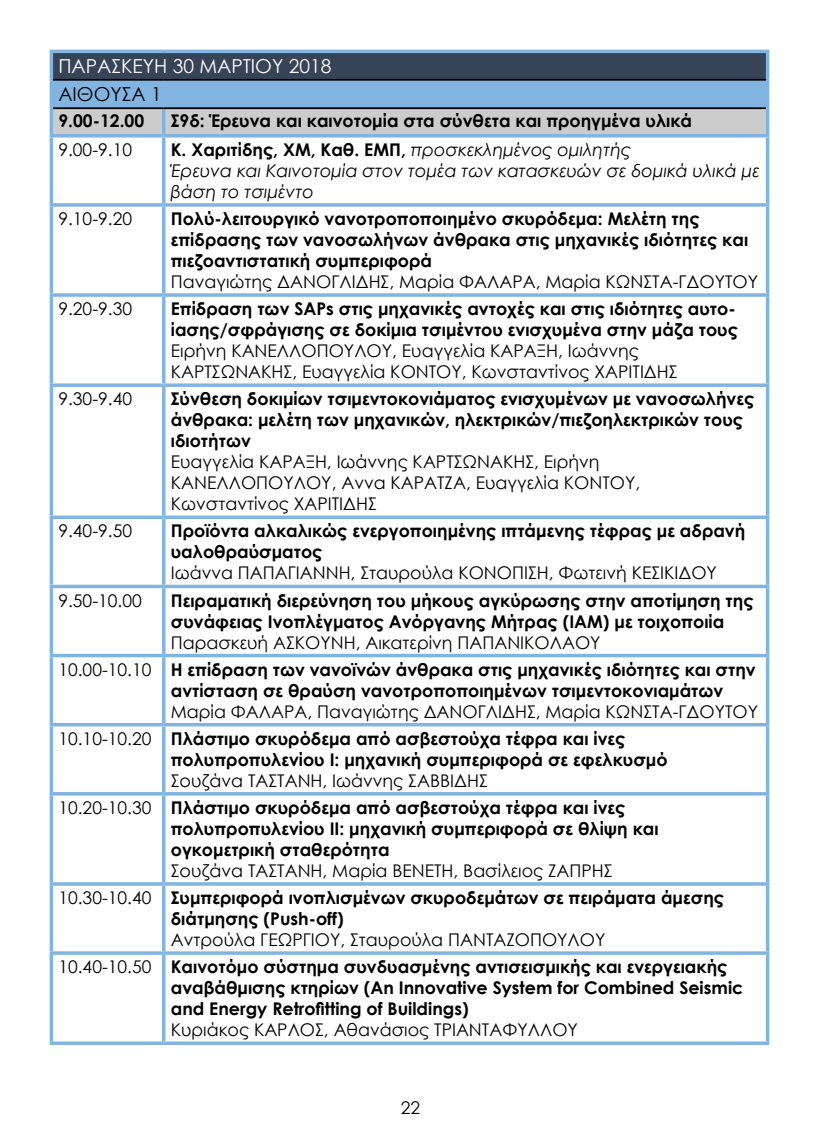
<style>
.page{position:relative;width:819px;height:1141px;background:#fff}
.page>*{position:absolute;margin:0;border:0;box-sizing:border-box;transform-origin:0 0}
.t1{font:19.25px "Century Gothic";color:#fff}
.t2{font:19.25px "Century Gothic";color:#000}
.t3{font:700 17.5px/21px "Century Gothic";color:#000}
.t4{font:17.5px/21px "Century Gothic";color:#000}
.t5{font:italic 17.5px/21px "Century Gothic";color:#000}
.s1{font-weight:700;font-style:normal}
.s2{font-weight:400}
.s3{font-weight:700}
</style>
<div class="page">
<div style="left:51px;top:51px;width:716px;height:29px;background:#374457"></div>
<div style="left:51px;top:80px;width:716px;height:28px;background:#82b4e1"></div>
<div style="left:53px;top:109px;width:712px;height:25px;background:#ccc"></div>
<hr style="left:50px;top:50px;width:114px;height:3px;background:#82b4e1">
<hr style="left:50px;top:53px;width:3px;height:27px;background:#82b4e1">
<hr style="left:164px;top:50px;width:605px;height:3px;background:#82b4e1">
<svg style="left:765px;top:53px;width:4px;height:27px"></svg>
<hr style="left:50px;top:80px;width:3px;height:28px;background:#82b4e1">
<hr style="left:765px;top:80px;width:4px;height:28px;background:#82b4e1">
<hr style="left:50px;top:108px;width:3px;height:26px;background:#82b4e1">
<hr style="left:162px;top:109px;width:3px;height:25px;background:#82b4e1">
<svg style="left:765px;top:108px;width:4px;height:26px"></svg>
<svg style="left:50px;top:134px;width:114px;height:4px"></svg>
<hr style="left:50px;top:138px;width:3px;height:65px;background:#82b4e1">
<svg style="left:164px;top:134px;width:605px;height:4px;background:#90bce3"></svg>
<hr style="left:162px;top:138px;width:3px;height:65px;background:#82b4e1">
<svg style="left:765px;top:138px;width:4px;height:65px"></svg>
<svg style="left:50px;top:203px;width:114px;height:4px"></svg>
<hr style="left:50px;top:207px;width:3px;height:86px;background:#82b4e1">
<svg style="left:164px;top:203px;width:605px;height:4px;background:#91bce4"></svg>
<hr style="left:162px;top:207px;width:3px;height:86px;background:#82b4e1">
<svg style="left:765px;top:207px;width:4px;height:86px"></svg>
<svg style="left:50px;top:293px;width:114px;height:4px"></svg>
<hr style="left:50px;top:297px;width:3px;height:86px;background:#82b4e1">
<svg style="left:164px;top:293px;width:605px;height:4px;background:#91bce4"></svg>
<hr style="left:162px;top:297px;width:3px;height:86px;background:#82b4e1">
<svg style="left:765px;top:297px;width:4px;height:86px"></svg>
<svg style="left:50px;top:383px;width:114px;height:4px"></svg>
<hr style="left:50px;top:387px;width:3px;height:129px;background:#82b4e1">
<svg style="left:164px;top:383px;width:605px;height:4px;background:#91bce4"></svg>
<hr style="left:162px;top:387px;width:3px;height:129px;background:#82b4e1">
<svg style="left:765px;top:387px;width:4px;height:129px"></svg>
<hr style="left:50px;top:516px;width:114px;height:3px;background:#82b4e1">
<hr style="left:50px;top:519px;width:3px;height:66px;background:#82b4e1">
<hr style="left:164px;top:516px;width:605px;height:3px;background:#82b4e1">
<hr style="left:162px;top:519px;width:3px;height:66px;background:#82b4e1">
<svg style="left:765px;top:519px;width:4px;height:66px"></svg>
<hr style="left:50px;top:585px;width:114px;height:3px;background:#82b4e1">
<hr style="left:50px;top:588px;width:3px;height:66px;background:#82b4e1">
<hr style="left:164px;top:585px;width:605px;height:3px;background:#82b4e1">
<hr style="left:162px;top:588px;width:3px;height:66px;background:#82b4e1">
<svg style="left:765px;top:588px;width:4px;height:66px"></svg>
<hr style="left:50px;top:654px;width:114px;height:3px;background:#82b4e1">
<hr style="left:50px;top:657px;width:3px;height:66px;background:#82b4e1">
<hr style="left:164px;top:654px;width:605px;height:3px;background:#82b4e1">
<hr style="left:162px;top:657px;width:3px;height:66px;background:#82b4e1">
<svg style="left:765px;top:657px;width:4px;height:66px"></svg>
<hr style="left:50px;top:723px;width:114px;height:3px;background:#82b4e1">
<hr style="left:50px;top:726px;width:3px;height:66px;background:#82b4e1">
<hr style="left:164px;top:723px;width:605px;height:3px;background:#82b4e1">
<hr style="left:162px;top:726px;width:3px;height:66px;background:#82b4e1">
<svg style="left:765px;top:726px;width:4px;height:66px"></svg>
<svg style="left:50px;top:792px;width:114px;height:4px"></svg>
<hr style="left:50px;top:796px;width:3px;height:86px;background:#82b4e1">
<svg style="left:164px;top:792px;width:605px;height:4px;background:#90bce4"></svg>
<hr style="left:162px;top:796px;width:3px;height:86px;background:#82b4e1">
<svg style="left:765px;top:796px;width:4px;height:86px"></svg>
<svg style="left:50px;top:882px;width:114px;height:4px"></svg>
<hr style="left:50px;top:886px;width:3px;height:65px;background:#82b4e1">
<svg style="left:164px;top:882px;width:605px;height:4px;background:#90bce4"></svg>
<hr style="left:162px;top:886px;width:3px;height:65px;background:#82b4e1">
<svg style="left:765px;top:886px;width:4px;height:65px"></svg>
<svg style="left:50px;top:951px;width:114px;height:4px"></svg>
<hr style="left:50px;top:955px;width:3px;height:86px;background:#82b4e1">
<svg style="left:164px;top:951px;width:605px;height:4px;background:#91bce4"></svg>
<hr style="left:162px;top:955px;width:3px;height:86px;background:#82b4e1">
<svg style="left:765px;top:955px;width:4px;height:86px"></svg>
<svg style="left:50px;top:1041px;width:114px;height:4px"></svg>
<svg style="left:164px;top:1041px;width:605px;height:4px;background:#91bde4"></svg>
<hr style="left:53px;top:79px;width:111px;height:2px;background:#000">
<hr style="left:164px;top:79px;width:601px;height:2px;background:#000">
<hr style="left:53px;top:107px;width:111px;height:2px;background:#000">
<hr style="left:164px;top:107px;width:601px;height:2px;background:#000">
<p class="t1" style="left:58px;top:52px;width:274px">ΠΑΡΑΣΚΕΥΗ 30 ΜΑΡΤΙΟΥ 2018</p>
<p class="t2" style="left:58px;top:81px;width:105px">ΑΙΘΟΥΣΑ 1</p>
<p class="t3" style="left:58px;top:110px;width:87px">9.00-12.00</p>
<p class="t3" style="left:171px;top:110px;width:522px">Σ9δ: Έρευνα και καινοτομία στα σύνθετα και προηγμένα υλικά</p>
<p class="t4" style="left:58px;top:139px;width:75px">9.00-9.10</p>
<p class="t5" style="left:171px;top:139px;width:590px"><span class="s1">Κ. Χαριτίδης, ΧΜ, Καθ. ΕΜΠ,</span> προσκεκλημένος ομιλητής<br>Έρευνα και Καινοτομία στον τομέα των κατασκευών σε δομικά υλικά με βάση το τσιμέντο</p>
<p class="t4" style="left:58px;top:208px;width:75px">9.10-9.20</p>
<p class="t3" style="left:171px;top:207px;width:579px">Πολύ-λειτουργικό νανοτροποποιημένο σκυρόδεμα: Μελέτη της επίδρασης των νανοσωλήνων άνθρακα στις μηχανικές ιδιότητες και πιεζοαντιστατική συμπεριφορά</p>
<p class="t4" style="left:171px;top:271px;width:589px">Παναγιώτης ΔΑΝΟΓΛΙΔΗΣ, Μαρία ΦΑΛΑΡΑ, Μαρία ΚΩΝΣΤΑ-ΓΔΟΥΤΟΥ</p>
<p class="t4" style="left:58px;top:298px;width:75px">9.20-9.30</p>
<p class="t3" style="left:171px;top:298px;width:568px">Επίδραση των SAPs στις μηχανικές αντοχές και στις ιδιότητες αυτο&shy;ίασης/σφράγισης σε δοκίμια τσιμέντου ενισχυμένα στην μάζα τους</p>
<p class="t4" style="left:171px;top:340px;width:508px">Ειρήνη ΚΑΝΕΛΛΟΠΟΥΛΟΥ, Ευαγγελία ΚΑΡΑΞΗ, Ιωάννης<br>ΚΑΡΤΣΩΝΑΚΗΣ, Ευαγγελία ΚΟΝΤΟΥ, Κωνσταντίνος ΧΑΡΙΤΙΔΗΣ</p>
<p class="t4" style="left:58px;top:388px;width:75px">9.30-9.40</p>
<p class="t3" style="left:171px;top:388px;width:585px">Σύνθεση δοκιμίων τσιμεντοκονιάματος ενισχυμένων με νανοσωλήνες άνθρακα: μελέτη των μηχανικών, ηλεκτρικών/πιεζοηλεκτρικών τους ιδιοτήτων</p>
<p class="t4" style="left:171px;top:451px;width:471px">Ευαγγελία ΚΑΡΑΞΗ, Ιωάννης ΚΑΡΤΣΩΝΑΚΗΣ, Ειρήνη<br>ΚΑΝΕΛΛΟΠΟΥΛΟΥ, Αννα ΚΑΡΑΤΖΑ, Ευαγγελία ΚΟΝΤΟΥ,<br>Κωνσταντίνος ΧΑΡΙΤΙΔΗΣ</p>
<p class="t4" style="left:58px;top:520px;width:75px">9.40-9.50</p>
<p class="t3" style="left:171px;top:520px;width:576px">Προϊόντα αλκαλικώς ενεργοποιημένης ιπτάμενης τέφρας με αδρανή υαλοθραύσματος</p>
<p class="t4" style="left:171px;top:562px;width:547px">Ιωάννα ΠΑΠΑΓΙΑΝΝΗ, Σταυρούλα ΚΟΝΟΠΙΣΗ, Φωτεινή ΚΕΣΙΚΙΔΟΥ</p>
<p class="t4" style="left:58px;top:589px;width:85px">9.50-10.00</p>
<p class="t3" style="left:171px;top:589px;width:584px">Πειραματική διερεύνηση του μήκους αγκύρωσης στην αποτίμηση της συνάφειας Ινοπλέγματος Ανόργανης Μήτρας (ΙΑΜ) με τοιχοποιία</p>
<p class="t3" style="left:58px;top:628px;width:698px;line-height:27.1px;text-indent:112px"><span class="s2">Παρασκευή ΑΣΚΟΥΝΗ, Αικατερίνη ΠΑΠΑΝΙΚΟΛΑΟΥ<br>10.00-10.10</span> Η επίδραση των νανοϊνών άνθρακα στις μηχανικές ιδιότητες και στην</p>
<p class="t3" style="left:171px;top:679px;width:554px">αντίσταση σε θραύση νανοτροποποιημένων τσιμεντοκονιαμάτων</p>
<p class="t4" style="left:58px;top:698px;width:701px;line-height:27.1px;text-indent:112px">Μαρία ΦΑΛΑΡΑ, Παναγιώτης ΔΑΝΟΓΛΙΔΗΣ, Μαρία ΚΩΝΣΤΑ-ΓΔΟΥΤΟΥ<br>10.10-10.20 <span class="s3">Πλάστιμο σκυρόδεμα από ασβεστούχα τέφρα και ίνες</span></p>
<p class="t3" style="left:171px;top:748px;width:498px">πολυπροπυλενίου Ι: μηχανική συμπεριφορά σε εφελκυσμό</p>
<p class="t3" style="left:58px;top:766px;width:568px;line-height:27.1px;text-indent:112px"><span class="s2">Σουζάνα ΤΑΣΤΑΝΗ, Ιωάννης ΣΑΒΒΙΔΗΣ<br>10.20-10.30</span> Πλάστιμο σκυρόδεμα από ασβεστούχα τέφρα και ίνες</p>
<p class="t3" style="left:171px;top:817px;width:489px">πολυπροπυλενίου ΙΙ: μηχανική συμπεριφορά σε θλίψη και ογκομετρική σταθερότητα</p>
<p class="t4" style="left:58px;top:857px;width:667px;line-height:27.1px;text-align:center">Σουζάνα ΤΑΣΤΑΝΗ, Μαρία ΒΕΝΕΤΗ, Βασίλειος ΖΑΠΡΗΣ<br>10.30-10.40 <span class="s3">Συμπεριφορά ινοπλισμένων σκυροδεμάτων σε πειράματα άμεσης</span></p>
<p class="t3" style="left:171px;top:907px;width:174px">διάτμησης (Push-off)</p>
<p class="t3" style="left:58px;top:925px;width:670px;line-height:27.1px;text-align:center"><span class="s2">Αντρούλα ΓΕΩΡΓΙΟΥ, Σταυρούλα ΠΑΝΤΑΖΟΠΟΥΛΟΥ<br>10.40-10.50</span> Καινοτόμο σύστημα συνδυασμένης αντισεισμικής και ενεργειακής</p>
<p class="t3" style="left:171px;top:977px;width:574px">αναβάθμισης κτηρίων (An Innovative System for Combined Seismic and Energy Retrofitting of Buildings)</p>
<p class="t4" style="left:171px;top:1019px;width:408px">Κυριάκος ΚΑΡΛΟΣ, Αθανάσιος ΤΡΙΑΝΤΑΦΥΛΛΟΥ</p>
<p class="t4" style="left:401px;top:1097px;width:21px">22</p>
</div>
